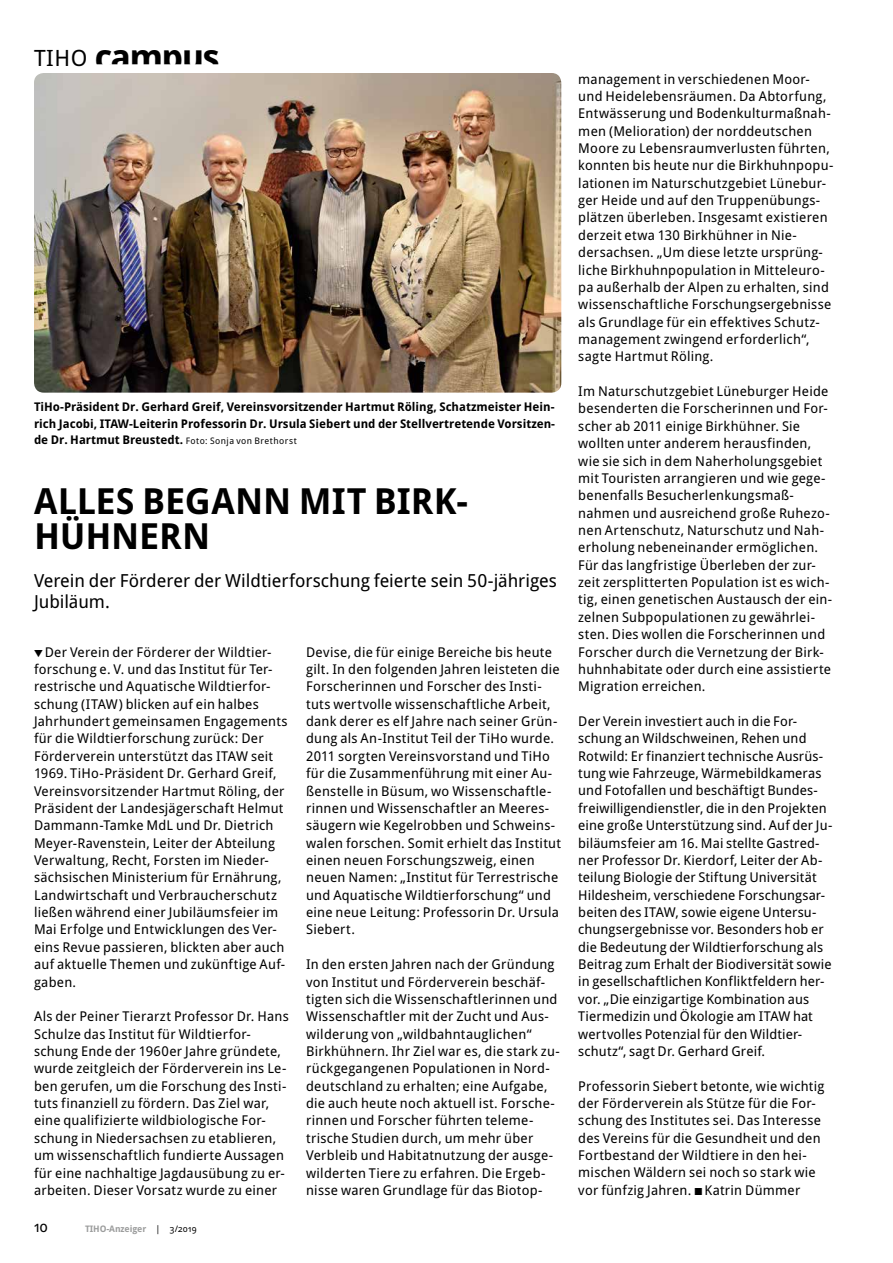
<style>
.page{position:relative;width:893px;height:1263px;background:#fff}
.page>*{position:absolute;margin:0;border:0;box-sizing:border-box;transform-origin:0 0}
.t1{font:700 36px/34.5px "Droid Sans Pro";letter-spacing:-.005em;color:#000}
.t2{font:18px/21px "Droid Sans Pro";color:#000}
.t3{font:15px "Droid Sans Pro";color:#000}
.t4{font:13.5px/17.4px "Droid Sans Pro";letter-spacing:.015em;color:#000}
.t5{font:700 12px/16.5px "Droid Sans Pro";color:#000;text-align:justify}
.t6{font:700 9px "Droid Sans Pro";letter-spacing:-.01em;color:#9c9d9d}
.s1{font-weight:400;font-size:22.5px}
.s2{font-weight:400;font-size:9px}
.s3{font-weight:400;color:#000}
</style>
<div class="page">
<img style="left:34px;top:73px;width:527px;height:320px">
<p class="t1" style="left:34px;top:39px;width:187px"><span class="s1">TIHO</span> campus</p>
<p class="t5" style="left:34px;top:398px;width:523px">TiHo-Präsident Dr. Gerhard Greif, Vereinsvorsitzender Hartmut Röling, Schatzmeister Hein&shy;rich Jacobi, ITAW-Leiterin Professorin Dr. Ursula Siebert und der Stellvertretende Vorsitzen&shy;de Dr. Hartmut Breustedt. <span class="s2">Foto: Sonja von Brethorst</span></p>
<p class="t1" style="left:34px;top:483px;width:435px">ALLES BEGANN MIT BIRK-<br>HÜHNERN</p>
<p class="t2" style="left:34px;top:569px;width:524px">Verein der Förderer der Wildtierforschung feierte sein 50-jähriges<br>Jubiläum.</p>
<p class="t4" style="left:34px;top:643px;width:255px;text-indent:11px">Der Verein der Förderer der Wildtier&shy;forschung e. V. und das Institut für Ter&shy;restrische und Aquatische Wildtierfor&shy;schung (ITAW) blicken auf ein halbes Jahrhundert gemeinsamen Engagements für die Wildtierforschung zurück: Der Förderverein unterstützt das ITAW seit 1969. TiHo-Präsident Dr. Gerhard Greif, Vereinsvorsitzender Hartmut Röling, der Präsident der Landesjägerschaft Helmut Dammann-Tamke MdL und Dr. Dietrich Meyer-Ravenstein, Leiter der Abteilung Verwaltung, Recht, Forsten im Nieder&shy;sächsischen Ministerium für Ernährung, Landwirtschaft und Verbraucherschutz ließen während einer Jubiläumsfeier im Mai Erfolge und Entwicklungen des Ver&shy;eins Revue passieren, blickten aber auch auf aktuelle Themen und zukünftige Auf&shy;gaben.</p>
<p class="t4" style="left:34px;top:1007px;width:256px">Als der Peiner Tierarzt Professor Dr. Hans Schulze das Institut für Wildtierfor&shy;schung Ende der 1960er Jahre gründete, wurde zeitgleich der Förderverein ins Le&shy;ben gerufen, um die Forschung des Insti&shy;tuts finanziell zu fördern. Das Ziel war, eine qualifizierte wildbiologische For&shy;schung in Niedersachsen zu etablieren, um wissenschaftlich fundierte Aussagen für eine nachhaltige Jagdausübung zu er&shy;arbeiten. Dieser Vorsatz wurde zu einer</p>
<p class="t4" style="left:306px;top:643px;width:256px">Devise, die für einige Bereiche bis heute gilt. In den folgenden Jahren leisteten die Forscherinnen und Forscher des Insti&shy;tuts wertvolle wissenschaftliche Arbeit, dank derer es elf Jahre nach seiner Grün&shy;dung als An-Institut Teil der TiHo wurde.<br>2011 sorgten Vereinsvorstand und TiHo für die Zusammenführung mit einer Au&shy;ßenstelle in Büsum, wo Wissenschaftle&shy;rinnen und Wissenschaftler an Meeres&shy;säugern wie Kegelrobben und Schweins&shy;walen forschen. Somit erhielt das Institut einen neuen Forschungszweig, einen neuen Namen: „Institut für Terrestrische und Aquatische Wildtierforschung“ und eine neue Leitung: Professorin Dr. Ursula Siebert.</p>
<p class="t4" style="left:306px;top:955px;width:255px">In den ersten Jahren nach der Gründung von Institut und Förderverein beschäf&shy;tigten sich die Wissenschaftlerinnen und Wissenschaftler mit der Zucht und Aus&shy;wilderung von „wildbahntauglichen“ Birkhühnern. Ihr Ziel war es, die stark zu&shy;rückgegangenen Populationen in Nord&shy;deutschland zu erhalten; eine Aufgabe, die auch heute noch aktuell ist. Forsche&shy;rinnen und Forscher führten teleme&shy;trische Studien durch, um mehr über Verbleib und Habitatnutzung der ausge&shy;wilderten Tiere zu erfahren. Die Ergeb&shy;nisse waren Grundlage für das Biotop-</p>
<p class="t3" style="left:34px;top:1216px;width:16px">10</p>
<p class="t6" style="left:85px;top:1222px;width:113px">TIHO-Anzeiger <span class="s3">| 3/2019</span></p>
<p class="t4" style="left:578px;top:70px;width:257px">management in verschiedenen Moor&shy;und Heidelebensräumen. Da Abtorfung, Entwässerung und Bodenkulturmaßnah&shy;men (Melioration) der norddeutschen Moore zu Lebensraumverlusten führten, konnten bis heute nur die Birkhuhnpopu&shy;lationen im Naturschutzgebiet Lünebur&shy;ger Heide und auf den Truppenübungs&shy;plätzen überleben. Insgesamt existieren derzeit etwa 130 Birkhühner in Nie&shy;dersachsen. „Um diese letzte ursprüng&shy;liche Birkhuhnpopulation in Mitteleuro&shy;pa außerhalb der Alpen zu erhalten, sind wissenschaftliche Forschungsergebnisse als Grundlage für ein effektives Schutz&shy;management zwingend erforderlich“, sagte Hartmut Röling.</p>
<p class="t4" style="left:578px;top:382px;width:255px">Im Naturschutzgebiet Lüneburger Heide besenderten die Forscherinnen und For&shy;scher ab 2011 einige Birkhühner. Sie wollten unter anderem herausfinden, wie sie sich in dem Naherholungsgebiet mit Touristen arrangieren und wie gege&shy;benenfalls Besucherlenkungsmaß&shy;nahmen und ausreichend große Ruhezo&shy;nen Artenschutz, Naturschutz und Nah&shy;erholung nebeneinander ermöglichen.<br>Für das langfristige Überleben der zur&shy;zeit zersplitterten Population ist es wich&shy;tig, einen genetischen Austausch der ein&shy;zelnen Subpopulationen zu gewährlei&shy;sten. Dies wollen die Forscherinnen und Forscher durch die Vernetzung der Birk&shy;huhnhabitate oder durch eine assistierte Migration erreichen.</p>
<p class="t4" style="left:578px;top:712px;width:256px">Der Verein investiert auch in die For&shy;schung an Wildschweinen, Rehen und Rotwild: Er finanziert technische Ausrüs&shy;tung wie Fahrzeuge, Wärmebildkameras und Fotofallen und beschäftigt Bundes&shy;freiwilligendienstler, die in den Projekten eine große Unterstützung sind. Auf der Ju&shy;biläumsfeier am 16. Mai stellte Gastred&shy;ner Professor Dr. Kierdorf, Leiter der Ab&shy;teilung Biologie der Stiftung Universität Hildesheim, verschiedene Forschungsar&shy;beiten des ITAW, sowie eigene Untersu&shy;chungsergebnisse vor. Besonders hob er die Bedeutung der Wildtierforschung als Beitrag zum Erhalt der Biodiversität sowie in gesellschaftlichen Konfliktfeldern her&shy;vor. „Die einzigartige Kombination aus Tiermedizin und Ökologie am ITAW hat wertvolles Potenzial für den Wildtier&shy;schutz“, sagt Dr. Gerhard Greif.</p>
<p class="t4" style="left:578px;top:1077px;width:248px">Professorin Siebert betonte, wie wichtig der Förderverein als Stütze für die For&shy;schung des Institutes sei. Das Interesse des Vereins für die Gesundheit und den Fortbestand der Wildtiere in den hei&shy;mischen Wäldern sei noch so stark wie vor fünfzig Jahren. Katrin Dümmer</p>
</div>
